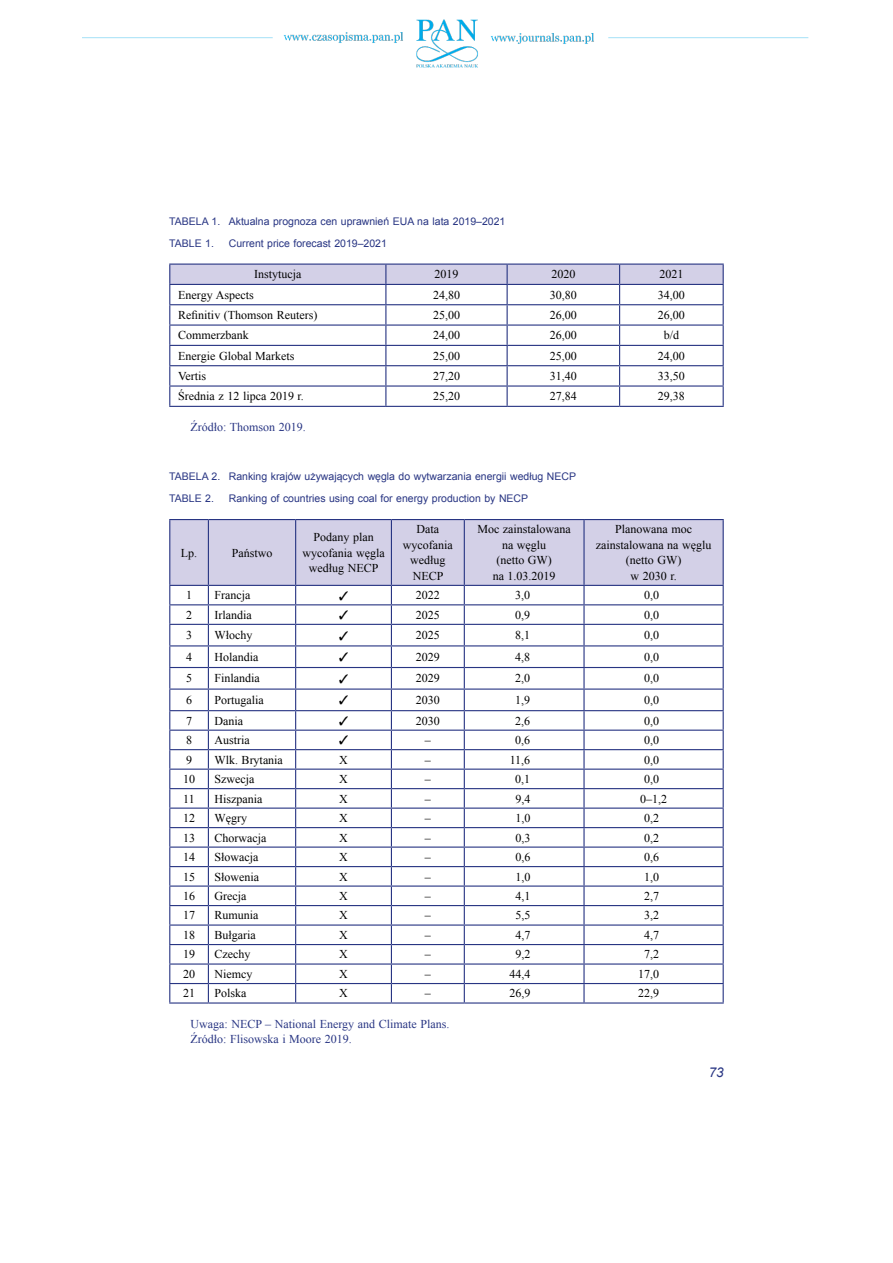
<style>
.page{position:relative;width:893px;height:1263px;background:#fff}
.page>*{position:absolute;margin:0;border:0;box-sizing:border-box;transform-origin:0 0}
.t1{font:italic 13.5px "Arial";color:#283583}
.t2{font:12px/15.6px "Times New Roman";color:#000;text-align:center}
.t3{font:12px/15.6px "Times New Roman";color:#283583}
.t4{font:10.5px/22px "Arial";color:#283583}
</style>
<div class="page">
<img style="left:82px;top:19px;width:727px;height:49px">
<svg style="left:169px;top:264px;width:555px;height:142px"></svg>
<hr style="left:169px;top:406px;width:217px;height:1px;background:#283583">
<hr style="left:386px;top:406px;width:121px;height:1px;background:#283583">
<hr style="left:507px;top:406px;width:113px;height:1px;background:#283583">
<hr style="left:620px;top:406px;width:104px;height:1px;background:#283583">
<hr style="left:169px;top:1002px;width:39px;height:1px;background:#283583">
<hr style="left:208px;top:1002px;width:88px;height:1px;background:#283583">
<hr style="left:296px;top:1002px;width:95px;height:1px;background:#283583">
<hr style="left:391px;top:1002px;width:73px;height:1px;background:#283583">
<hr style="left:464px;top:1002px;width:120px;height:1px;background:#283583">
<hr style="left:584px;top:1002px;width:140px;height:1px;background:#283583">
<svg style="left:169px;top:519px;width:555px;height:483px"></svg>
<p class="t4" style="left:169px;top:210px;width:338px">Tabela 1. Aktualna prognoza cen uprawnień EUA na lata 2019–2021<br>Table 1.</p>
<p class="t4" style="left:229px;top:232px;width:160px">Current price forecast 2019–2021</p>
<p class="t2" style="left:254px;top:266px;width:49px">Instytucja</p>
<p class="t2" style="left:434px;top:266px;width:25px">2019</p>
<p class="t2" style="left:551px;top:266px;width:25px">2020</p>
<p class="t2" style="left:659px;top:266px;width:25px">2021</p>
<p class="t2" style="left:178px;top:287px;width:77px">Energy Aspects</p>
<p class="t2" style="left:433px;top:287px;width:28px">24,80</p>
<p class="t2" style="left:550px;top:287px;width:28px">30,80</p>
<p class="t2" style="left:658px;top:287px;width:28px">34,00</p>
<p class="t2" style="left:178px;top:307px;width:141px">Refinitiv (Thomson Reuters)</p>
<p class="t2" style="left:433px;top:307px;width:28px">25,00</p>
<p class="t2" style="left:550px;top:307px;width:28px">26,00</p>
<p class="t2" style="left:658px;top:307px;width:28px">26,00</p>
<p class="t2" style="left:178px;top:327px;width:72px">Commerzbank</p>
<p class="t2" style="left:433px;top:327px;width:28px">24,00</p>
<p class="t2" style="left:550px;top:327px;width:28px">26,00</p>
<p class="t2" style="left:664px;top:327px;width:17px">b/d</p>
<p class="t2" style="left:178px;top:348px;width:118px">Energie Global Markets</p>
<p class="t2" style="left:433px;top:348px;width:28px">25,00</p>
<p class="t2" style="left:550px;top:348px;width:28px">25,00</p>
<p class="t2" style="left:658px;top:348px;width:28px">24,00</p>
<p class="t2" style="left:178px;top:368px;width:29px">Vertis</p>
<p class="t2" style="left:433px;top:368px;width:28px">27,20</p>
<p class="t2" style="left:550px;top:368px;width:28px">31,40</p>
<p class="t2" style="left:658px;top:368px;width:28px">33,50</p>
<p class="t2" style="left:178px;top:388px;width:127px">Średnia z 12 lipca 2019 r.</p>
<p class="t2" style="left:433px;top:388px;width:28px">25,20</p>
<p class="t2" style="left:550px;top:388px;width:28px">27,84</p>
<p class="t2" style="left:658px;top:388px;width:28px">29,38</p>
<p class="t3" style="left:190px;top:419px;width:117px">Źródło: Thomson 2019.</p>
<p class="t4" style="left:169px;top:465px;width:408px">Tabela 2. Ranking krajów używających węgla do wytwarzania energii według NECP<br>Table 2.</p>
<p class="t4" style="left:229px;top:487px;width:301px">Ranking of countries using coal for energy production by NECP</p>
<p class="t2" style="left:181px;top:545px;width:18px">Lp.</p>
<p class="t2" style="left:232px;top:545px;width:42px">Państwo</p>
<p class="t2" style="left:302px;top:529px;width:84px">Podany plan wycofania węgla według NECP</p>
<p class="t2" style="left:403px;top:521px;width:51px">Data wycofania według<br>NECP</p>
<p class="t2" style="left:477px;top:521px;width:95px">Moc zainstalowana na węglu<br>(netto GW)<br>na 1.03.2019</p>
<p class="t2" style="left:596px;top:521px;width:117px">Planowana moc zainstalowana na węglu (netto GW)<br>w 2030 r.</p>
<p class="t2" style="left:186px;top:587px;width:7px">1</p>
<p class="t2" style="left:214px;top:587px;width:37px">Francja</p>
<p class="t2" style="left:416px;top:587px;width:25px">2022</p>
<p class="t2" style="left:515px;top:587px;width:16px">3,0</p>
<p class="t2" style="left:644px;top:587px;width:16px">0,0</p>
<p class="t2" style="left:186px;top:607px;width:7px">2</p>
<p class="t2" style="left:214px;top:607px;width:39px">Irlandia</p>
<p class="t2" style="left:416px;top:607px;width:25px">2025</p>
<p class="t2" style="left:515px;top:607px;width:16px">0,9</p>
<p class="t2" style="left:644px;top:607px;width:16px">0,0</p>
<p class="t2" style="left:186px;top:627px;width:7px">3</p>
<p class="t2" style="left:214px;top:627px;width:39px">Włochy</p>
<p class="t2" style="left:416px;top:627px;width:25px">2025</p>
<p class="t2" style="left:515px;top:627px;width:16px">8,1</p>
<p class="t2" style="left:644px;top:627px;width:16px">0,0</p>
<p class="t2" style="left:186px;top:649px;width:7px">4</p>
<p class="t2" style="left:214px;top:649px;width:45px">Holandia</p>
<p class="t2" style="left:416px;top:649px;width:25px">2029</p>
<p class="t2" style="left:515px;top:649px;width:16px">4,8</p>
<p class="t2" style="left:644px;top:649px;width:16px">0,0</p>
<p class="t2" style="left:186px;top:670px;width:7px">5</p>
<p class="t2" style="left:214px;top:670px;width:47px">Finlandia</p>
<p class="t2" style="left:416px;top:670px;width:25px">2029</p>
<p class="t2" style="left:515px;top:670px;width:16px">2,0</p>
<p class="t2" style="left:644px;top:670px;width:16px">0,0</p>
<p class="t2" style="left:186px;top:692px;width:7px">6</p>
<p class="t2" style="left:214px;top:692px;width:51px">Portugalia</p>
<p class="t2" style="left:416px;top:692px;width:25px">2030</p>
<p class="t2" style="left:515px;top:692px;width:16px">1,9</p>
<p class="t2" style="left:644px;top:692px;width:16px">0,0</p>
<p class="t2" style="left:186px;top:712px;width:7px">7</p>
<p class="t2" style="left:214px;top:712px;width:30px">Dania</p>
<p class="t2" style="left:416px;top:712px;width:25px">2030</p>
<p class="t2" style="left:515px;top:712px;width:16px">2,6</p>
<p class="t2" style="left:644px;top:712px;width:16px">0,0</p>
<p class="t2" style="left:186px;top:732px;width:7px">8</p>
<p class="t2" style="left:214px;top:732px;width:37px">Austria</p>
<p class="t2" style="left:425px;top:732px;width:7px">–</p>
<p class="t2" style="left:515px;top:732px;width:16px">0,6</p>
<p class="t2" style="left:644px;top:732px;width:16px">0,0</p>
<p class="t2" style="left:186px;top:751px;width:7px">9</p>
<p class="t2" style="left:214px;top:751px;width:70px">Wlk. Brytania</p>
<p class="t2" style="left:339px;top:751px;width:10px">X</p>
<p class="t2" style="left:425px;top:751px;width:7px">–</p>
<p class="t2" style="left:510px;top:751px;width:22px">11,6</p>
<p class="t2" style="left:644px;top:751px;width:16px">0,0</p>
<p class="t2" style="left:183px;top:771px;width:13px">10</p>
<p class="t2" style="left:214px;top:771px;width:41px">Szwecja</p>
<p class="t2" style="left:339px;top:771px;width:10px">X</p>
<p class="t2" style="left:425px;top:771px;width:7px">–</p>
<p class="t2" style="left:515px;top:771px;width:16px">0,1</p>
<p class="t2" style="left:644px;top:771px;width:16px">0,0</p>
<p class="t2" style="left:183px;top:790px;width:13px">11</p>
<p class="t2" style="left:214px;top:790px;width:49px">Hiszpania</p>
<p class="t2" style="left:339px;top:790px;width:10px">X</p>
<p class="t2" style="left:425px;top:790px;width:7px">–</p>
<p class="t2" style="left:515px;top:790px;width:16px">9,4</p>
<p class="t2" style="left:640px;top:790px;width:28px">0–1,2</p>
<p class="t2" style="left:183px;top:810px;width:13px">12</p>
<p class="t2" style="left:214px;top:810px;width:34px">Węgry</p>
<p class="t2" style="left:339px;top:810px;width:10px">X</p>
<p class="t2" style="left:425px;top:810px;width:7px">–</p>
<p class="t2" style="left:515px;top:810px;width:16px">1,0</p>
<p class="t2" style="left:644px;top:810px;width:16px">0,2</p>
<p class="t2" style="left:183px;top:829px;width:13px">13</p>
<p class="t2" style="left:214px;top:829px;width:53px">Chorwacja</p>
<p class="t2" style="left:339px;top:829px;width:10px">X</p>
<p class="t2" style="left:425px;top:829px;width:7px">–</p>
<p class="t2" style="left:515px;top:829px;width:16px">0,3</p>
<p class="t2" style="left:644px;top:829px;width:16px">0,2</p>
<p class="t2" style="left:183px;top:849px;width:13px">14</p>
<p class="t2" style="left:214px;top:849px;width:45px">Słowacja</p>
<p class="t2" style="left:339px;top:849px;width:10px">X</p>
<p class="t2" style="left:425px;top:849px;width:7px">–</p>
<p class="t2" style="left:515px;top:849px;width:16px">0,6</p>
<p class="t2" style="left:644px;top:849px;width:16px">0,6</p>
<p class="t2" style="left:183px;top:868px;width:13px">15</p>
<p class="t2" style="left:214px;top:868px;width:46px">Słowenia</p>
<p class="t2" style="left:339px;top:868px;width:10px">X</p>
<p class="t2" style="left:425px;top:868px;width:7px">–</p>
<p class="t2" style="left:515px;top:868px;width:16px">1,0</p>
<p class="t2" style="left:644px;top:868px;width:16px">1,0</p>
<p class="t2" style="left:183px;top:888px;width:13px">16</p>
<p class="t2" style="left:214px;top:888px;width:33px">Grecja</p>
<p class="t2" style="left:339px;top:888px;width:10px">X</p>
<p class="t2" style="left:425px;top:888px;width:7px">–</p>
<p class="t2" style="left:515px;top:888px;width:16px">4,1</p>
<p class="t2" style="left:644px;top:888px;width:16px">2,7</p>
<p class="t2" style="left:183px;top:907px;width:13px">17</p>
<p class="t2" style="left:214px;top:907px;width:46px">Rumunia</p>
<p class="t2" style="left:339px;top:907px;width:10px">X</p>
<p class="t2" style="left:425px;top:907px;width:7px">–</p>
<p class="t2" style="left:515px;top:907px;width:16px">5,5</p>
<p class="t2" style="left:644px;top:907px;width:16px">3,2</p>
<p class="t2" style="left:183px;top:927px;width:13px">18</p>
<p class="t2" style="left:214px;top:927px;width:43px">Bułgaria</p>
<p class="t2" style="left:339px;top:927px;width:10px">X</p>
<p class="t2" style="left:425px;top:927px;width:7px">–</p>
<p class="t2" style="left:515px;top:927px;width:16px">4,7</p>
<p class="t2" style="left:644px;top:927px;width:16px">4,7</p>
<p class="t2" style="left:183px;top:946px;width:13px">19</p>
<p class="t2" style="left:214px;top:946px;width:37px">Czechy</p>
<p class="t2" style="left:339px;top:946px;width:10px">X</p>
<p class="t2" style="left:425px;top:946px;width:7px">–</p>
<p class="t2" style="left:515px;top:946px;width:16px">9,2</p>
<p class="t2" style="left:644px;top:946px;width:16px">7,2</p>
<p class="t2" style="left:183px;top:966px;width:13px">20</p>
<p class="t2" style="left:214px;top:966px;width:39px">Niemcy</p>
<p class="t2" style="left:339px;top:966px;width:10px">X</p>
<p class="t2" style="left:425px;top:966px;width:7px">–</p>
<p class="t2" style="left:509px;top:966px;width:22px">44,4</p>
<p class="t2" style="left:638px;top:966px;width:22px">17,0</p>
<p class="t2" style="left:183px;top:985px;width:13px">21</p>
<p class="t2" style="left:214px;top:985px;width:34px">Polska</p>
<p class="t2" style="left:339px;top:985px;width:10px">X</p>
<p class="t2" style="left:425px;top:985px;width:7px">–</p>
<p class="t2" style="left:509px;top:985px;width:22px">26,9</p>
<p class="t2" style="left:638px;top:985px;width:22px">22,9</p>
<p class="t3" style="left:190px;top:1016px;width:260px">Uwaga: NECP – National Energy and Climate Plans.<br>Źródło: Flisowska i Moore 2019.</p>
<p class="t1" style="left:709px;top:1064px;width:17px">73</p>
</div>
